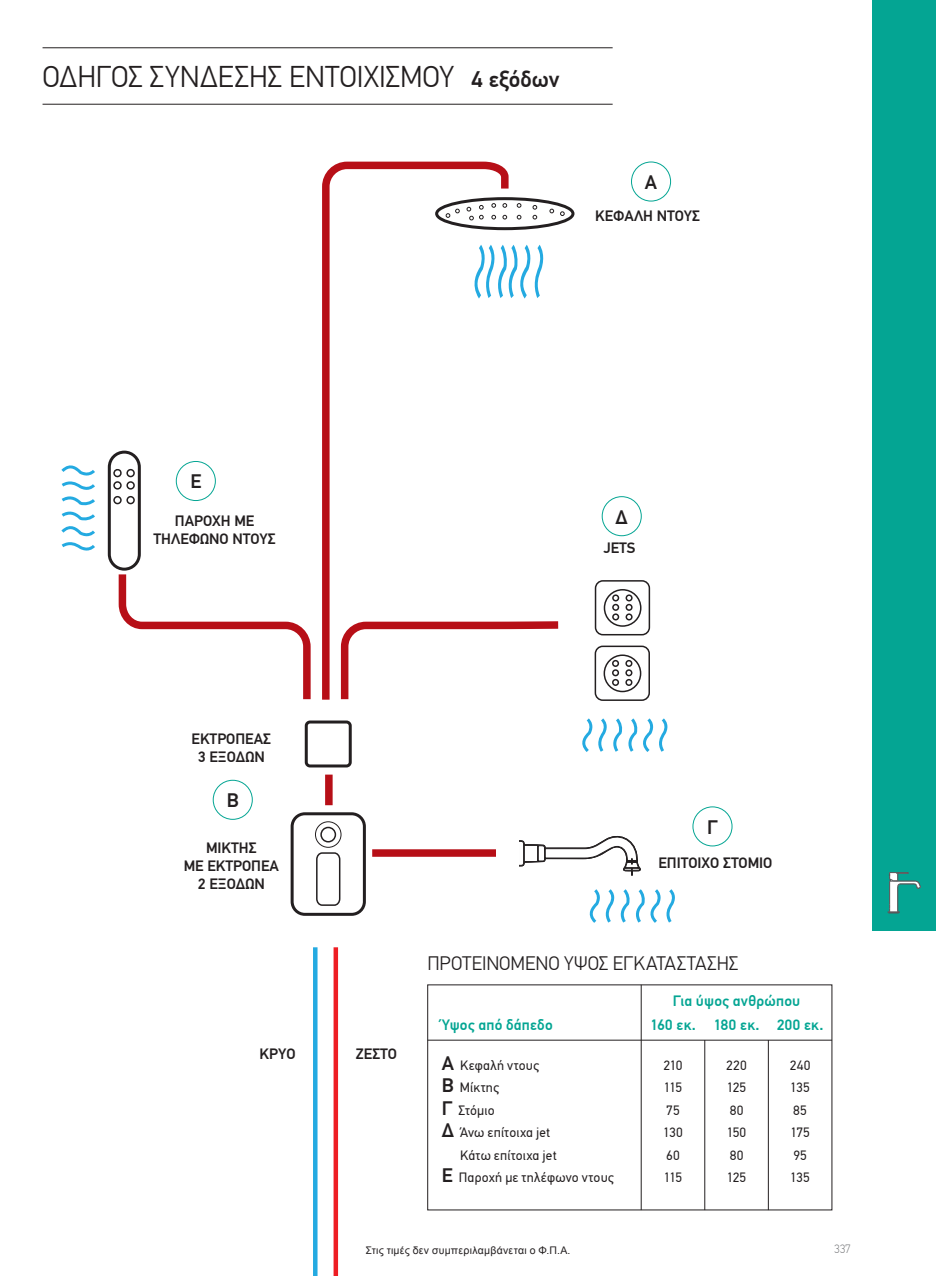
<style>
.page{position:relative;width:936px;height:1276px;background:#fff}
.page>*{position:absolute;margin:0;border:0;box-sizing:border-box;transform-origin:0 0}
.t1{font:300 30px "PF Din Text Pro";letter-spacing:-.005em;color:#231f20}
.t2{font:300 19.5px "PF Din Text Pro";letter-spacing:-.005em;color:#231f20}
.t3{font:500 19.5px "PF Din Text Pro";color:#231f20}
.t4{font:500 15px/18px "PF Din Text Pro";color:#231f20;text-align:center}
.t5{font:500 15px "PF Din Text Pro";letter-spacing:.01em;color:#04a593}
.t6{font:13.5px "PF Din Text Pro";letter-spacing:.01em;color:#231f20}
.t7{font:100 12px "PF Din Text Pro";color:#6c6d70}
.t8{font:10.5px "Arial";letter-spacing:.025em;color:#231f20}
.s1{font-weight:500;font-size:22.5px}
.s2{font-weight:500;font-size:19.5px}
</style>
<div class="page">
<div style="left:872px;top:0;width:63px;height:930px;background:#04a593"></div>
<svg style="left:887px;top:872px;width:34px;height:41px"></svg>
<svg style="left:512px;top:245px;width:32px;height:53px"></svg>
<svg style="left:582px;top:718px;width:86px;height:34px"></svg>
<svg style="left:61px;top:465px;width:34px;height:86px"></svg>
<hr style="left:313px;top:947px;width:4px;height:329px;background:#24aae1">
<div style="left:333px;top:947px;width:5px;height:329px;background:#ee1d23"></div>
<div style="left:435px;top:197px;width:139px;height:33px;border:3px solid #231f20;border-radius:50%"></div>
<svg style="left:322px;top:162px;width:190px;height:538px"></svg>
<svg style="left:446px;top:209px;width:13px;height:9px"></svg>
<svg style="left:479px;top:205px;width:4px;height:4px"></svg>
<svg style="left:479px;top:215px;width:4px;height:4px"></svg>
<svg style="left:467px;top:207px;width:6px;height:13px"></svg>
<svg style="left:491px;top:203px;width:5px;height:4px"></svg>
<svg style="left:491px;top:215px;width:5px;height:4px"></svg>
<svg style="left:502px;top:203px;width:5px;height:4px"></svg>
<svg style="left:502px;top:215px;width:5px;height:4px"></svg>
<svg style="left:517px;top:203px;width:4px;height:4px"></svg>
<svg style="left:517px;top:215px;width:4px;height:4px"></svg>
<svg style="left:532px;top:205px;width:5px;height:4px"></svg>
<svg style="left:532px;top:215px;width:5px;height:4px"></svg>
<svg style="left:549px;top:209px;width:5px;height:4px"></svg>
<svg style="left:560px;top:212px;width:4px;height:4px"></svg>
<div style="left:290px;top:812px;width:76px;height:104px;border:3px solid #231f20;border-radius:13px"></div>
<svg style="left:316px;top:852px;width:25px;height:54px"></svg>
<div style="left:320px;top:826px;width:16px;height:16px;border:2px solid #231f20;border-radius:50%"></div>
<div style="left:315px;top:821px;width:26px;height:26px;border:1px solid #231f20;border-radius:50%"></div>
<div style="left:372px;top:849px;width:135px;height:8px;background:#b70f17"></div>
<div style="left:305px;top:720px;width:47px;height:47px;border:3px solid #231f20;border-radius:4px"></div>
<div style="left:325px;top:774px;width:7px;height:31px;background:#b70f17"></div>
<svg style="left:115px;top:567px;width:196px;height:133px"></svg>
<svg style="left:337px;top:617px;width:222px;height:83px"></svg>
<div style="left:108px;top:450px;width:33px;height:120px;border:3px solid #231f20;border-radius:15px"></div>
<svg style="left:113px;top:469px;width:9px;height:8px"></svg>
<div style="left:126px;top:469px;width:9px;height:8px;border:2px solid #231f20;border-radius:50%"></div>
<div style="left:113px;top:481px;width:9px;height:8px;border:2px solid #231f20;border-radius:50%"></div>
<div style="left:126px;top:481px;width:9px;height:8px;border:2px solid #231f20;border-radius:50%"></div>
<div style="left:113px;top:496px;width:9px;height:8px;border:2px solid #231f20;border-radius:50%"></div>
<div style="left:126px;top:496px;width:9px;height:8px;border:2px solid #231f20;border-radius:50%"></div>
<div style="left:594px;top:645px;width:56px;height:56px;border:2px solid #231f20;border-radius:7px"></div>
<div style="left:603px;top:654px;width:38px;height:38px;border:2px solid #231f20;border-radius:50%"></div>
<div style="left:612px;top:660px;width:7px;height:7px;border:2px solid #231f20;border-radius:50%"></div>
<div style="left:625px;top:660px;width:7px;height:7px;border:2px solid #231f20;border-radius:50%"></div>
<div style="left:612px;top:669px;width:7px;height:7px;border:2px solid #231f20;border-radius:50%"></div>
<div style="left:625px;top:669px;width:7px;height:7px;border:2px solid #231f20;border-radius:50%"></div>
<div style="left:612px;top:679px;width:7px;height:7px;border:2px solid #231f20;border-radius:50%"></div>
<div style="left:625px;top:679px;width:7px;height:7px;border:2px solid #231f20;border-radius:50%"></div>
<div style="left:594px;top:580px;width:56px;height:55px;border:2px solid #231f20;border-radius:7px"></div>
<div style="left:603px;top:589px;width:38px;height:38px;border:2px solid #231f20;border-radius:50%"></div>
<div style="left:612px;top:594px;width:7px;height:7px;border:2px solid #231f20;border-radius:50%"></div>
<div style="left:625px;top:594px;width:7px;height:7px;border:2px solid #231f20;border-radius:50%"></div>
<div style="left:612px;top:604px;width:7px;height:7px;border:2px solid #231f20;border-radius:50%"></div>
<div style="left:625px;top:604px;width:7px;height:7px;border:2px solid #231f20;border-radius:50%"></div>
<div style="left:612px;top:613px;width:7px;height:7px;border:2px solid #231f20;border-radius:50%"></div>
<div style="left:625px;top:613px;width:7px;height:7px;border:2px solid #231f20;border-radius:50%"></div>
<svg style="left:589px;top:889px;width:86px;height:34px"></svg>
<svg style="left:519px;top:836px;width:122px;height:40px"></svg>
<div style="left:496px;top:835px;width:22px;height:43px;background:#fff"></div>
<hr style="left:43px;top:48px;width:569px;height:1px;background:#231f20">
<hr style="left:43px;top:104px;width:569px;height:1px;background:#231f20">
<div style="left:631px;top:162px;width:39px;height:39px;border:1px solid #04a593;border-radius:50%"></div>
<div style="left:213px;top:780px;width:39px;height:39px;border:1px solid #04a593;border-radius:50%"></div>
<div style="left:692px;top:806px;width:40px;height:40px;border:1px solid #04a593;border-radius:50%"></div>
<div style="left:602px;top:496px;width:39px;height:40px;border:1px solid #04a593;border-radius:50%"></div>
<div style="left:176px;top:461px;width:39px;height:40px;border:1px solid #04a593;border-radius:50%"></div>
<hr style="left:427px;top:1040px;width:405px;height:1px;background:#231f20">
<hr style="left:768px;top:1040px;width:1px;height:170px;background:#231f20">
<hr style="left:704px;top:1040px;width:1px;height:170px;background:#231f20">
<hr style="left:641px;top:984px;width:1px;height:226px;background:#231f20">
<p class="t1" style="left:43px;top:60px;width:518px">ΟΔΗΓΟΣ ΣΥΝΔΕΣΗΣ ΕΝΤΟΙΧΙΣΜΟΥ <span class="s1">4 εξόδων</span></p>
<p class="t3" style="left:645px;top:170px;width:14px">Α</p>
<p class="t4" style="left:595px;top:207px;width:107px">ΚΕΦΑΛΗ ΝΤΟΥΣ</p>
<p class="t3" style="left:190px;top:470px;width:12px">Ε</p>
<p class="t4" style="left:153px;top:512px;width:124px">ΠΑΡΟΧΗ ΜΕ<br>ΤΗΛΕΦΩΝΟ ΝΤΟΥΣ</p>
<p class="t4" style="left:191px;top:730px;width:81px">ΕΚΤΡΟΠΕΑΣ<br>3 ΕΞΟ∆ΩΝ</p>
<p class="t3" style="left:227px;top:788px;width:14px">Β</p>
<p class="t4" style="left:184px;top:838px;width:97px">ΜΙΚΤΗΣ<br>ΜΕ ΕΚΤΡΟΠΕΑ<br>2 ΕΞΟ∆ΩΝ</p>
<p class="t3" style="left:615px;top:505px;width:14px">Δ</p>
<p class="t4" style="left:603px;top:539px;width:34px">JETS</p>
<p class="t3" style="left:707px;top:815px;width:12px">Γ</p>
<p class="t4" style="left:658px;top:853px;width:115px">ΕΠΙΤΟΙΧΟ ΣΤΟΜΙΟ</p>
<p class="t4" style="left:259px;top:1044px;width:37px">ΚΡΥΟ</p>
<p class="t4" style="left:356px;top:1044px;width:42px">ΖΕΣΤΟ</p>
<p class="t2" style="left:427px;top:952px;width:312px">ΠΡΟΤΕΙΝΟΜΕΝΟ ΥΨΟΣ ΕΓΚΑΤΑΣΤΑΣΗΣ</p>
<p class="t5" style="left:442px;top:1016px;width:112px">Ύψος από δάπεδο</p>
<p class="t6" style="left:442px;top:1057px;width:99px"><span class="s2">Α</span> Κεφαλή ντους</p>
<p class="t6" style="left:442px;top:1079px;width:59px"><span class="s2">Β</span> Μίκτης</p>
<p class="t6" style="left:442px;top:1102px;width:54px"><span class="s2">Γ</span> Στόμιο</p>
<p class="t6" style="left:442px;top:1124px;width:110px"><span class="s2">Δ</span> Άνω επίτοιχα jet</p>
<p class="t6" style="left:460px;top:1147px;width:98px">Κάτω επίτοιχα jet</p>
<p class="t6" style="left:442px;top:1169px;width:173px"><span class="s2">Ε</span> Παροχή με τηλέφωνο ντους</p>
<p class="t5" style="left:672px;top:992px;width:129px">Για ύψος ανθρώπου</p>
<p class="t5" style="left:650px;top:1016px;width:47px">160 εκ.</p>
<p class="t6" style="left:663px;top:1057px;width:21px">210</p>
<p class="t6" style="left:663px;top:1079px;width:20px">115</p>
<p class="t6" style="left:666px;top:1102px;width:15px">75</p>
<p class="t6" style="left:663px;top:1124px;width:21px">130</p>
<p class="t6" style="left:666px;top:1147px;width:15px">60</p>
<p class="t6" style="left:663px;top:1169px;width:20px">115</p>
<p class="t5" style="left:713px;top:1016px;width:48px">180 εκ.</p>
<p class="t6" style="left:726px;top:1057px;width:22px">220</p>
<p class="t6" style="left:726px;top:1079px;width:21px">125</p>
<p class="t6" style="left:729px;top:1102px;width:15px">80</p>
<p class="t6" style="left:726px;top:1124px;width:21px">150</p>
<p class="t6" style="left:729px;top:1147px;width:15px">80</p>
<p class="t6" style="left:726px;top:1169px;width:21px">125</p>
<p class="t5" style="left:776px;top:1016px;width:48px">200 εκ.</p>
<p class="t6" style="left:789px;top:1057px;width:22px">240</p>
<p class="t6" style="left:790px;top:1079px;width:21px">135</p>
<p class="t6" style="left:793px;top:1102px;width:15px">85</p>
<p class="t6" style="left:790px;top:1124px;width:21px">175</p>
<p class="t6" style="left:793px;top:1147px;width:15px">95</p>
<p class="t6" style="left:790px;top:1169px;width:21px">135</p>
<p class="t8" style="left:365px;top:1243px;width:206px">Στις τιμές δεν συμπεριλαμβάνεται ο Φ.Π.Α.</p>
<p class="t7" style="left:834px;top:1242px;width:18px">337</p>
</div>
